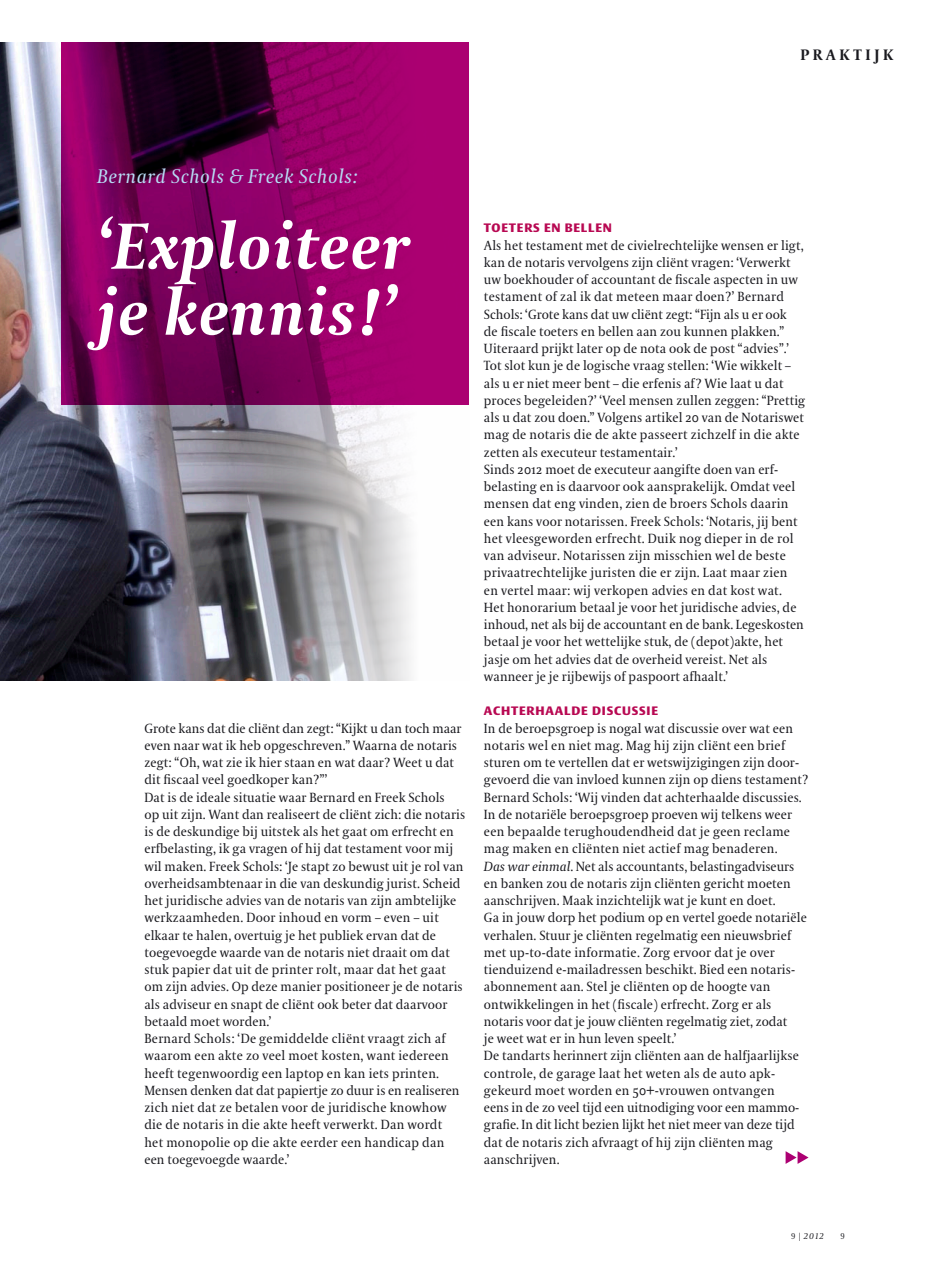
<style>
.page{position:relative;width:936px;height:1263px;background:#fff}
.page>*{position:absolute;margin:0;border:0;box-sizing:border-box;transform-origin:0 0}
.t1{font:italic 700 64.5px/66px "VPRO Coranto";letter-spacing:.02em;color:#fff}
.t2{font:italic 19.5px "VPRO Coranto";letter-spacing:.03em;color:#b7dcf4}
.t3{font:700 15px "VPRO Coranto";letter-spacing:.25em;color:#1a1a1f}
.t4{font:13.2px/17.2px "VPRO Coranto";letter-spacing:.01em;color:#1a1a1f}
.t5{font:700 12px "VPRO Vesta";letter-spacing:.07em;color:#b80852}
.t6{font:italic 8.25px "VPRO Coranto";color:#1a1a1f}
.t7{font:8.25px "VPRO Coranto Cn";color:#1a1a1f}
.s1{font-style:italic}
.s2{font-family:"VPRO Coranto Cn";font-style:normal}
</style>
<div class="page">
<img style="left:0;top:43px;width:411px;height:638px">
<svg style="left:62px;top:43px;width:407px;height:362px;background:#81005b"></svg>
<svg style="left:785px;top:1151px;width:23px;height:13px"></svg>
<p class="t3" style="left:800px;top:45px;width:93px">Prakt ijk</p>
<h2 class="t2" style="left:97px;top:165px;width:262px">Bernard Schols &amp; Freek Schols:</h2>
<h1 class="t1" style="left:97px;top:212px;width:313px">‘Exploiteer je kennis!’</h1>
<p class="t4" style="left:144px;top:719px;width:322px">Grote kans dat die cliënt dan zegt: “Kijkt u dan toch maar even naar wat ik heb opgeschreven.” Waarna de notaris zegt: “Oh, wat zie ik hier staan en wat daar? Weet u dat dit fiscaal veel goedkoper kan?”’<br>Dat is de ideale situatie waar Bernard en Freek Schols<br>op uit zijn. Want dan realiseert de cliënt zich: die notaris is de deskundige bij uitstek als het gaat om erfrecht en erfbelasting, ik ga vragen of hij dat testament voor mij wil maken. Freek Schols: ‘Je stapt zo bewust uit je rol van overheidsambtenaar in die van deskundig jurist. Scheid het juridische advies van de notaris van zijn ambtelijke werkzaamheden. Door inhoud en vorm – even – uit elkaar te halen, overtuig je het publiek ervan dat de toegevoegde waarde van de notaris niet draait om dat stuk papier dat uit de printer rolt, maar dat het gaat om zijn advies. Op deze manier positioneer je de notaris als adviseur en snapt de cliënt ook beter dat daarvoor betaald moet worden.’<br>Bernard Schols: ‘De gemiddelde cliënt vraagt zich af waarom een akte zo veel moet kosten, want iedereen heeft tegenwoordig een laptop en kan iets printen.<br>Mensen denken dat dat papiertje zo duur is en realiseren zich niet dat ze betalen voor de juridische knowhow die de notaris in die akte heeft verwerkt. Dan wordt<br>het monopolie op die akte eerder een handicap dan een toegevoegde waarde.’</p>
<p class="t5" style="left:484px;top:223px;width:129px">TOETERS EN BELLEN</p>
<p class="t4" style="left:484px;top:236px;width:323px">Als het testament met de civielrechtelijke wensen er ligt, kan de notaris vervolgens zijn cliënt vragen: ‘Verwerkt uw boekhouder of accountant de fiscale aspecten in uw testament of zal ik dat meteen maar doen?’ Bernard Schols: ‘Grote kans dat uw cliënt zegt: “Fijn als u er ook<br>de fiscale toeters en bellen aan zou kunnen plakken.” Uiteraard prijkt later op de nota ook de post “advies”.’ Tot slot kun je de logische vraag stellen: ‘Wie wikkelt – als u er niet meer bent – die erfenis af? Wie laat u dat proces begeleiden?’ ‘Veel mensen zullen zeggen: “Prettig als u dat zou doen.” Volgens artikel 20 van de Notariswet mag de notaris die de akte passeert zichzelf in die akte zetten als executeur testamentair.’<br>Sinds 2012 moet de executeur aangifte doen van erf-- belasting en is daarvoor ook aansprakelijk. Omdat veel mensen dat eng vinden, zien de broers Schols daarin een kans voor notarissen. Freek Schols: ‘Notaris, jij bent het vleesgeworden erfrecht. Duik nog dieper in de rol van adviseur. Notarissen zijn misschien wel de beste privaatrechtelijke juristen die er zijn. Laat maar zien<br>en vertel maar: wij verkopen advies en dat kost wat.<br>Het honorarium betaal je voor het juridische advies, de inhoud, net als bij de accountant en de bank. Legeskosten betaal je voor het wettelijke stuk, de (depot)akte, het jasje om het advies dat de overheid vereist. Net als wanneer je je rijbewijs of paspoort afhaalt.’</p>
<p class="t5" style="left:484px;top:706px;width:175px">ACHTERHAALDE DISCUSSIE</p>
<p class="t4" style="left:484px;top:719px;width:326px">In de beroepsgroep is nogal wat discussie over wat een notaris wel en niet mag. Mag hij zijn cliënt een brief sturen om te vertellen dat er wetswijzigingen zijn door&shy;gevoerd die van invloed kunnen zijn op diens testament?<br>Bernard Schols: ‘Wij vinden dat achterhaalde discussies.<br>In de notariële beroepsgroep proeven wij telkens weer een bepaalde terughoudendheid dat je geen reclame mag maken en cliënten niet actief mag benaderen.<br><span class="s1">Das war einmal</span>. Net als accountants, belastingadviseurs en banken zou de notaris zijn cliënten gericht moeten aanschrijven. Maak inzichtelijk wat je kunt en doet.<br>Ga in jouw dorp het podium op en vertel goede notariële verhalen. Stuur je cliënten regelmatig een nieuwsbrief met up-to-date informatie. Zorg ervoor dat je over tienduizend e-mailadressen beschikt. Bied een notaris&shy;abonnement aan. Stel je cliënten op de hoogte van ontwikkelingen in het (fiscale) erfrecht. Zorg er als notaris voor dat je jouw cliënten regelmatig ziet, zodat<br>je weet wat er in hun leven speelt.’<br>De tandarts herinnert zijn cliënten aan de halfjaarlijkse controle, de garage laat het weten als de auto apk&shy;gekeurd moet worden en 50+-vrouwen ontvangen<br>eens in de zo veel tijd een uitnodiging voor een mammo&shy;grafie. In dit licht bezien lijkt het niet meer van deze tijd dat de notaris zich afvraagt of hij zijn cliënten mag aanschrijven.</p>
<p class="t6" style="left:791px;top:1231px;width:34px"><span class="s2">9 |</span> 2012</p>
<p class="t7" style="left:840px;top:1231px;width:6px">9</p>
</div>
